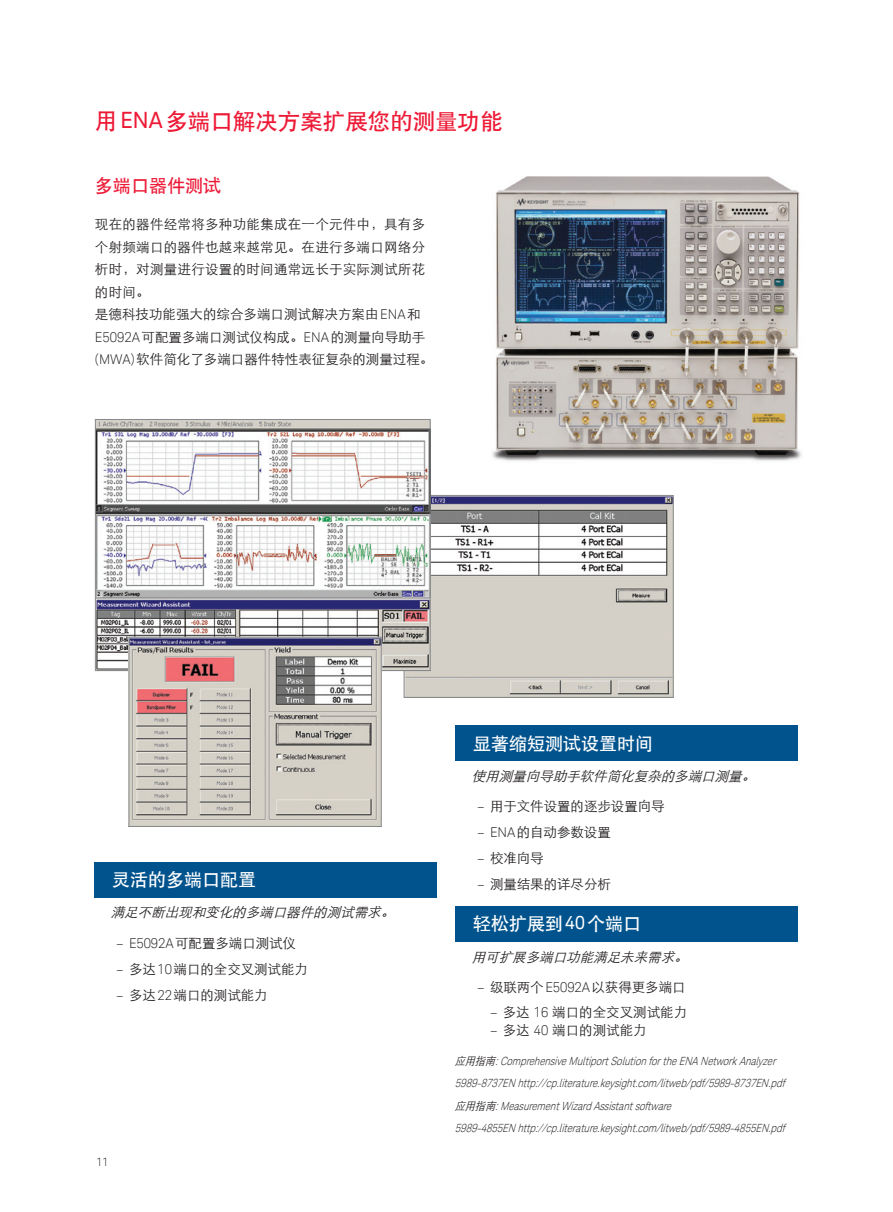
<style>
.page{position:relative;width:893px;height:1212px;background:#fff}
.page>*{position:absolute;margin:0;border:0;box-sizing:border-box;transform-origin:0 0}
.t1{font:22.5px "H Yb 1 gj";color:#ed1a36}
.t2{font:18px "H Yb 1 gj";color:#fff}
.t3{font:18px "H Yb 1 gj";color:#ed1a36}
.t4{font:13.5px/22.5px "ST Xihei";letter-spacing:.02em;color:#231f20}
.t5{font:13.5px "ST Xihei";color:#231f20}
.t6{font:italic 13.5px "ST Xihei";color:#231f20}
.t7{font:italic 300 11.25px/22px "Keysight Sans";color:#231f20;scale:.9 1}
.t8{font:300 11.25px "Keysight Sans";color:#231f20}
.s1{font-family:"Keysight Sans"}
.s2{font-family:"Keysight Sans";font-weight:300}
.s3{font-family:"ST Xihei";font-weight:400}
</style>
<div class="page">
<img style="left:406px;top:497px;width:266px;height:199px">
<div style="left:404px;top:495px;width:270px;height:203px;border:1px solid #87898c"></div>
<img style="left:492px;top:176px;width:310px;height:285px">
<img style="left:97px;top:421px;width:331px;height:248px">
<div style="left:95px;top:419px;width:335px;height:252px;border:1px solid #87898c"></div>
<img style="left:131px;top:639px;width:249px;height:186px">
<div style="left:129px;top:637px;width:253px;height:190px;border:1px solid #87898c"></div>
<div style="left:456px;top:726px;width:342px;height:35px;background:#00538d"></div>
<div style="left:456px;top:906px;width:342px;height:35px;background:#00538d"></div>
<div style="left:95px;top:862px;width:342px;height:35px;background:#00538d"></div>
<h1 class="t1" style="left:95px;top:110px;width:409px">用<span class="s1">ENA</span>多端口解决方案扩展您的测量功能</h1>
<h2 class="t3" style="left:95px;top:176px;width:128px">多端口器件测试</h2>
<p class="t4" style="left:95px;top:213px;width:340px">现在的器件经常将多种功能集成在一个元件中，具有多个射频端口的器件也越来越常见。在进行多端口网络分析时，对测量进行设置的时间通常远长于实际测试所花的时间。<br>是德科技功能强大的综合多端口测试解决方案由<span class="s2">ENA</span>和<br><span class="s2">E5092A</span>可配置多端口测试仪构成。<span class="s2">ENA</span>的测量向导助手<span class="s2">(MWA)</span>软件简化了多端口器件特性表征复杂的测量过程。</p>
<h2 class="t2" style="left:112px;top:871px;width:145px">灵活的多端口配置</h2>
<p class="t6" style="left:111px;top:906px;width:289px">满足不断出现和变化的多端口器件的测试需求。</p>
<p class="t5" style="left:116px;top:936px;width:181px"><span class="s2">– E5092A</span>可配置多端口测试仪</p>
<p class="t5" style="left:116px;top:962px;width:193px"><span class="s2">–</span> 多达<span class="s2">10</span>端口的全交叉测试能力</p>
<p class="t5" style="left:116px;top:988px;width:153px"><span class="s2">–</span> 多达<span class="s2">22</span>端口的测试能力</p>
<p class="t8" style="left:96px;top:1156px;width:14px">11</p>
<h2 class="t2" style="left:473px;top:734px;width:181px">显著缩短测试设置时间</h2>
<p class="t6" style="left:472px;top:769px;width:289px">使用测量向导助手软件简化复杂的多端口测量。</p>
<p class="t5" style="left:477px;top:800px;width:189px"><span class="s2">–</span> 用于文件设置的逐步设置向导</p>
<p class="t5" style="left:477px;top:826px;width:135px"><span class="s2">– ENA</span>的自动参数设置</p>
<p class="t5" style="left:477px;top:851px;width:68px"><span class="s2">–</span> 校准向导</p>
<p class="t5" style="left:477px;top:877px;width:135px"><span class="s2">–</span> 测量结果的详尽分析</p>
<h2 class="t2" style="left:473px;top:915px;width:170px">轻松扩展到<span class="s1">40</span>个端口</h2>
<p class="t6" style="left:472px;top:950px;width:221px">用可扩展多端口功能满足未来需求。</p>
<p class="t5" style="left:477px;top:980px;width:210px"><span class="s2">–</span> 级联两个<span class="s2">E5092A</span>以获得更多端口</p>
<p class="t5" style="left:490px;top:1005px;width:199px"><span class="s2">–</span> 多达 <span class="s2">16</span> 端口的全交叉测试能力</p>
<p class="t5" style="left:490px;top:1023px;width:158px"><span class="s2">–</span> 多达 <span class="s2">40</span> 端口的测试能力</p>
<p class="t7" style="left:455px;top:1050px;width:372px"><span class="s3">应用指南</span>: Comprehensive Multiport Solution for the ENA Network Analyzer 5989-8737EN http://cp.literature.keysight.com/litweb/pdf/5989-8737EN.pdf<span class="s3">应用指南</span>: Measurement Wizard Assistant software<br>5989-4855EN http://cp.literature.keysight.com/litweb/pdf/5989-4855EN.pdf</p>
</div>
